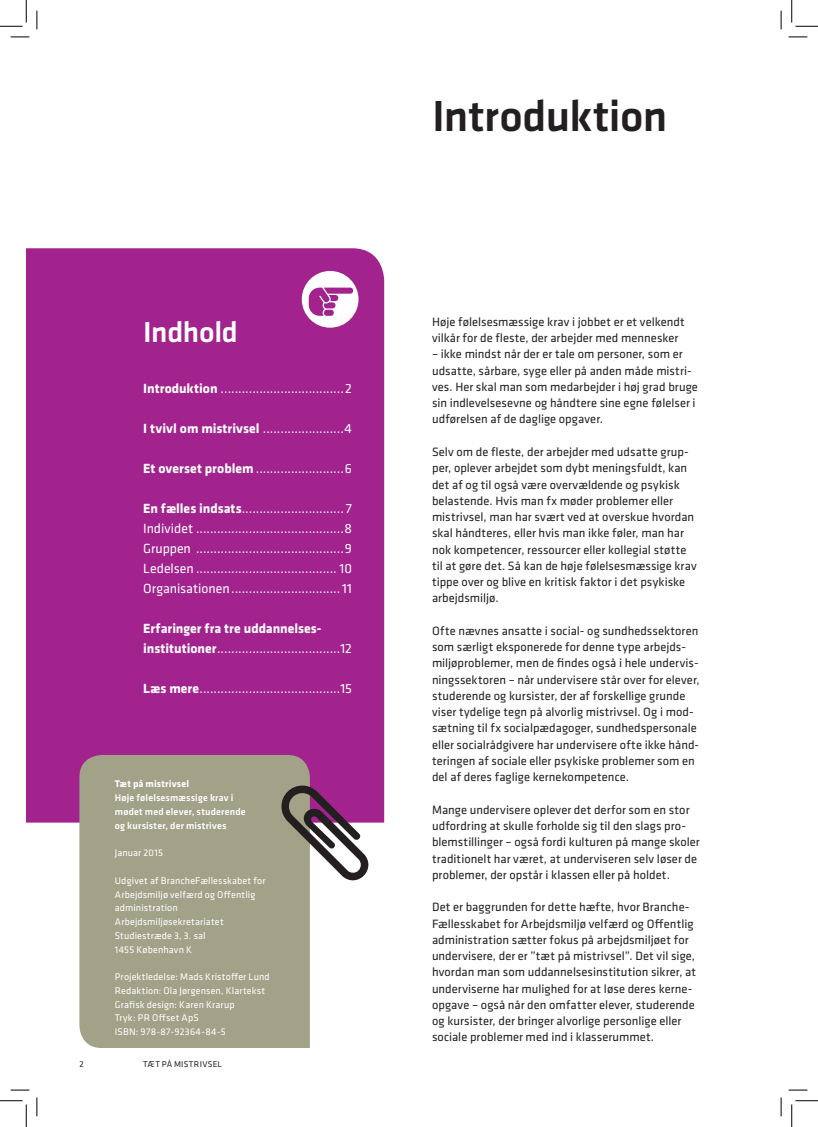
<style>
.page{position:relative;width:818px;height:1127px;background:#fff}
.page>*{position:absolute;margin:0;border:0;box-sizing:border-box;transform-origin:0 0}
.Rubrik-1{font:500 45px "Klavika";letter-spacing:-.005em;color:#231f20}
.rubrik-2{font:500 30px "Klavika";letter-spacing:-.01em;color:#fff}
.Brød{font:13.75px "Klavika";letter-spacing:-.005em;color:#fff}
.Brød-2{font:700 13.75px/20px "Klavika";color:#fff}
.Brød-3{font:12.5px/16.2px "Klavika";color:#231f20}
.Kilde{font:10px "Klavika";letter-spacing:.015em;color:#fff}
.Kilde-2{font:500 10px/13.8px "Klavika";letter-spacing:.015em;color:#fff}
.Kilde-3{font:700 10px "Klavika";letter-spacing:.015em;color:#fff}
.t1{font:8.75px "Klavika";letter-spacing:.03em;color:#231f20}
.s1{font-weight:700}
.s2{font-weight:400}
</style>
<div class="page">
<div style="left:26px;top:248px;width:358px;height:574px;background:#a2238e"></div>
<div style="left:79px;top:754px;width:231px;height:293px;background:#a1a288"></div>
<div style="left:302px;top:271px;width:56px;height:56px;background:#fff;border-radius:50%"></div>
<svg style="left:309px;top:287px;width:44px;height:29px"></svg>
<svg style="left:279px;top:783px;width:89px;height:97px"></svg>
<svg style="left:11px;top:36px;width:18px;height:2px"></svg>
<svg style="left:788px;top:36px;width:19px;height:2px"></svg>
<svg style="left:11px;top:1089px;width:18px;height:1px"></svg>
<svg style="left:788px;top:1089px;width:19px;height:1px"></svg>
<svg style="left:36px;top:11px;width:2px;height:18px"></svg>
<svg style="left:36px;top:1097px;width:2px;height:18px"></svg>
<svg style="left:780px;top:11px;width:2px;height:18px"></svg>
<svg style="left:780px;top:1097px;width:2px;height:18px"></svg>
<svg style="left:0;top:0;width:27px;height:27px"></svg>
<svg style="left:0;top:1100px;width:27px;height:26px"></svg>
<svg style="left:791px;top:0;width:27px;height:27px"></svg>
<svg style="left:791px;top:1100px;width:27px;height:26px"></svg>
<p class="rubrik-2" style="left:143px;top:312px;width:96px">Indhold</p>
<p class="Brød" style="left:143px;top:379px;width:210px"><span class="s1">Introduktion</span> ...................................2</p>
<p class="Brød" style="left:143px;top:419px;width:210px"><span class="s1">I tvivl om mistrivsel</span> .......................4</p>
<p class="Brød" style="left:143px;top:459px;width:210px"><span class="s1">Et overset problem</span> .........................6</p>
<p class="Brød" style="left:143px;top:499px;width:210px"><span class="s1">En fælles indsats</span>............................. 7</p>
<p class="Brød" style="left:143px;top:519px;width:210px">Individet ..........................................8</p>
<p class="Brød" style="left:143px;top:539px;width:210px">Gruppen ..........................................9</p>
<p class="Brød" style="left:143px;top:559px;width:210px">Ledelsen ........................................ 10</p>
<p class="Brød" style="left:143px;top:579px;width:210px">Organisationen...............................11</p>
<p class="Brød-2" style="left:143px;top:617px;width:210px">Erfaringer fra tre uddannelses&shy;institutioner<span class="s2">...................................12</span></p>
<p class="Brød" style="left:143px;top:679px;width:210px"><span class="s1">Læs mere</span>........................................15</p>
<p class="Kilde-3" style="left:115px;top:776px;width:76px">Tæt på mistrivsel</p>
<p class="Kilde-2" style="left:115px;top:790px;width:132px">Høje følelsesmæssige krav i mødet med elever, studerende og kursister, der mistrives</p>
<p class="Kilde" style="left:115px;top:846px;width:50px">Januar 2015</p>
<p class="Kilde" style="left:115px;top:873px;width:152px">Udgivet af BrancheFællesskabet for</p>
<p class="Kilde" style="left:115px;top:887px;width:142px">Arbejdsmiljø velfærd og Offentlig</p>
<p class="Kilde" style="left:115px;top:901px;width:64px">administration</p>
<p class="Kilde" style="left:115px;top:915px;width:110px">Arbejdsmiljøsekretariatet</p>
<p class="Kilde" style="left:115px;top:928px;width:92px">Studiestræde 3, 3. sal</p>
<p class="Kilde" style="left:115px;top:942px;width:79px">1455 København K</p>
<p class="Kilde" style="left:115px;top:970px;width:156px">Projektledelse: Mads Kristoffer Lund</p>
<p class="Kilde" style="left:115px;top:983px;width:152px">Redaktion: Ola Jørgensen, Klartekst</p>
<p class="Kilde" style="left:115px;top:997px;width:121px">Grafisk design: Karen Krarup</p>
<p class="Kilde" style="left:115px;top:1011px;width:85px">Tryk: PR Offset ApS</p>
<p class="Kilde" style="left:115px;top:1025px;width:113px">ISBN: 978-87-92364-84-5</p>
<p class="t1" style="left:79px;top:1058px;width:6px">2</p>
<p class="t1" style="left:143px;top:1058px;width:80px">TÆT PÅ MISTRIVSEL</p>
<p class="Rubrik-1" style="left:432px;top:85px;width:237px">Introduktion</p>
<p class="Brød-3" style="left:432px;top:313px;width:254px">Høje følelsesmæssige krav i jobbet er et velkendt vilkår for de fleste, der arbejder med mennesker</p>
<p class="Brød-3" style="left:432px;top:345px;width:267px">– ikke mindst når der er tale om personer, som er udsatte, sårbare, syge eller på anden måde mistri&shy;ves. Her skal man som medarbejder i høj grad bruge sin indlevelsesevne og håndtere sine egne følelser i udførelsen af de daglige opgaver.</p>
<p class="Brød-3" style="left:432px;top:443px;width:266px">Selv om de fleste, der arbejder med udsatte grup&shy;per, oplever arbejdet som dybt meningsfuldt, kan det af og til også være overvældende og psykisk belastende. Hvis man fx møder problemer eller mistrivsel, man har svært ved at overskue hvordan skal håndteres, eller hvis man ikke føler, man har nok kompetencer, ressourcer eller kollegial støtte til at gøre det. Så kan de høje følelsesmæssige krav tippe over og blive en kritisk faktor i det psykiske arbejdsmiljø.</p>
<p class="Brød-3" style="left:432px;top:622px;width:269px">Ofte nævnes ansatte i social- og sundhedssektoren som særligt eksponerede for denne type arbejds&shy;miljøproblemer, men de findes også i hele undervis&shy;ningssektoren – når undervisere står over for elever, studerende og kursister, der af forskellige grunde viser tydelige tegn på alvorlig mistrivsel. Og i mod&shy;sætning til fx socialpædagoger, sundhedspersonale eller socialrådgivere har undervisere ofte ikke hånd&shy;teringen af sociale eller psykiske problemer som en del af deres faglige kernekompetence.</p>
<p class="Brød-3" style="left:432px;top:800px;width:269px">Mange undervisere oplever det derfor som en stor udfordring at skulle forholde sig til den slags pro&shy;blemstillinger – også fordi kulturen på mange skoler traditionelt har været, at underviseren selv løser de problemer, der opstår i klassen eller på holdet.</p>
<p class="Brød-3" style="left:432px;top:898px;width:266px">Det er baggrunden for dette hæfte, hvor Branche-Fællesskabet for Arbejdsmiljø velfærd og Offentlig administration sætter fokus på arbejdsmiljøet for undervisere, der er ”tæt på mistrivsel”. Det vil sige, hvordan man som uddannelsesinstitution sikrer, at underviserne har mulighed for at løse deres kerne&shy;opgave – også når den omfatter elever, studerende og kursister, der bringer alvorlige personlige eller sociale problemer med ind i klasserummet.</p>
</div>
